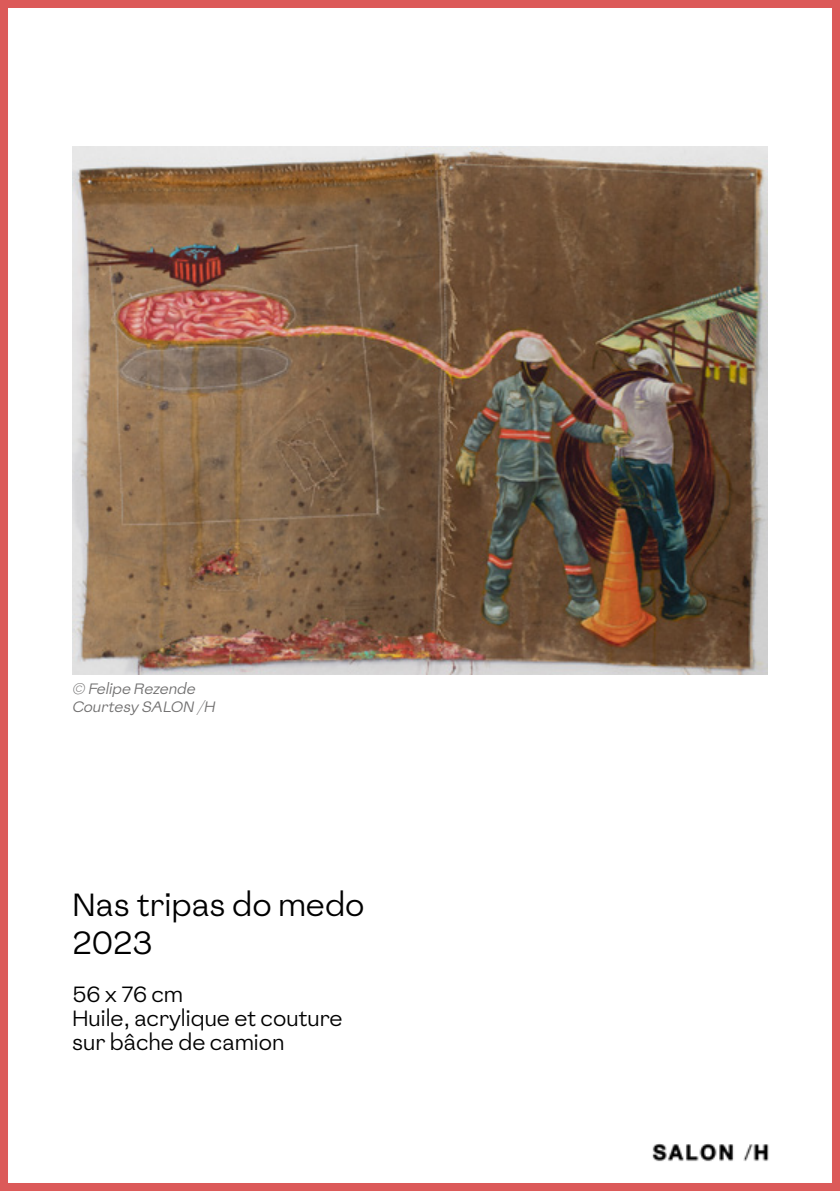
<style>
.page{position:relative;width:840px;height:1191px;background:#fff}
.page>*{position:absolute;margin:0;border:0;box-sizing:border-box;transform-origin:0 0}
.t1{font:32px/38.4px "Absans";color:#000}
.t2{font:22px/24px "Absans";color:#000}
.t3{font:italic 15px/18px "Absans";color:#706f6f}
</style>
<div class="page">
<div style="left:0;top:0;width:839px;height:1191px;border:8px solid #dc5a59"></div>
<img style="left:72px;top:146px;width:695px;height:529px">
<img style="left:617px;top:1143px;width:187px;height:48px">
<p class="t3" style="left:72px;top:680px;width:148px">© Felipe Rezende<br>Courtesy SALON /H</p>
<h1 class="t1" style="left:72px;top:885px;width:294px">Nas tripas do medo<br>2023</h1>
<p class="t2" style="left:72px;top:982px;width:272px">56 x 76 cm<br>Huile, acrylique et couture sur bâche de camion</p>
</div>
